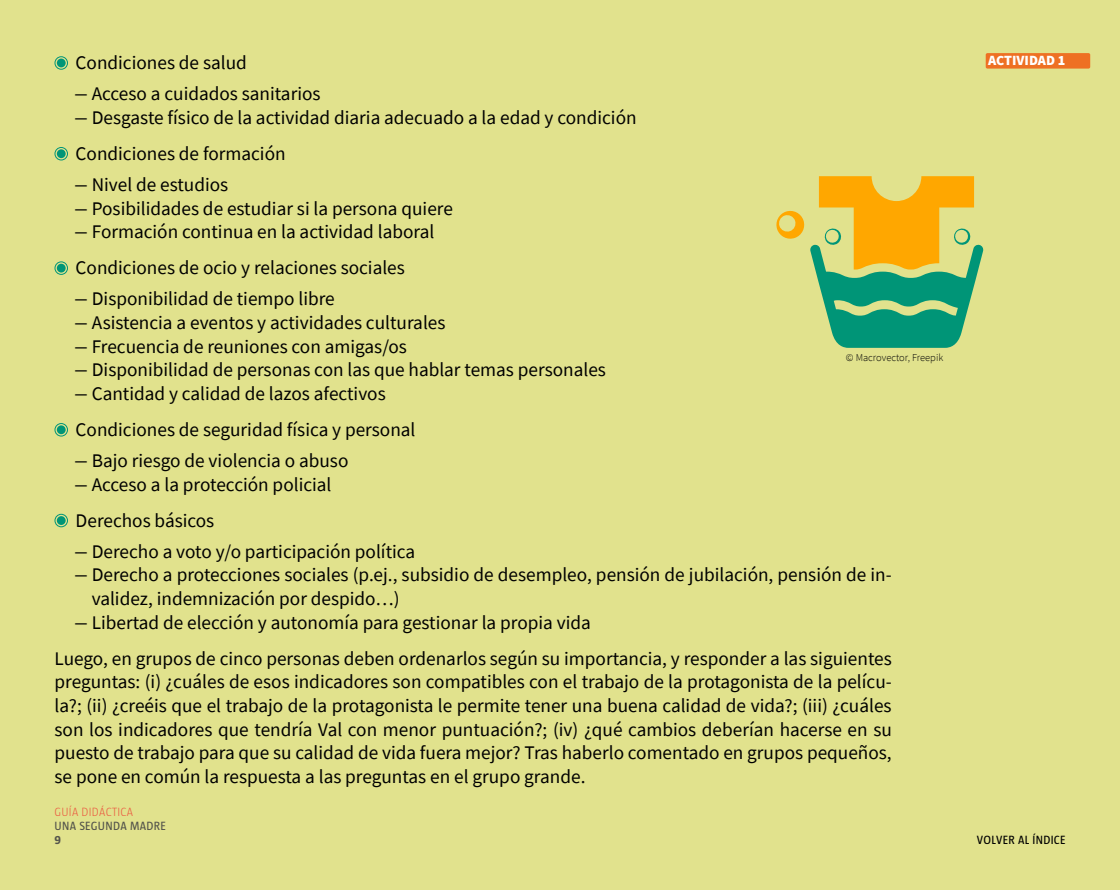
<style>
.page{position:relative;width:1120px;height:890px;background:#e1e28d}
.page>*{position:absolute;margin:0;border:0;box-sizing:border-box;transform-origin:0 0}
.t1{font:19.25px/23.6px "Source Sans Pro";color:#000}
.t2{font:900 14px "Source Sans Pro";color:#fff}
.t3{font:12.25px "Taz";letter-spacing:.025em;color:#54544b}
.t4{font:12.25px "Taz";letter-spacing:.025em;color:#000}
.t5{font:300 12.25px "Taz";letter-spacing:.025em;color:#eb5a41}
.t6{font:700 12.25px "Taz";color:#54544b}
.t7{font:300 10.5px "Source Sans Pro";color:#000}
</style>
<div class="page">
<div style="left:986px;top:53px;width:104px;height:16px;background:#ee7023;border-radius:2px"></div>
<div style="left:57px;top:59px;width:9px;height:8px;background:#009577;border-radius:50%"></div>
<div style="left:55px;top:56px;width:13px;height:14px;border:1px solid #009577;border-radius:50%"></div>
<div style="left:57px;top:149px;width:9px;height:9px;background:#009577;border-radius:50%"></div>
<div style="left:55px;top:147px;width:13px;height:13px;border:1px solid #009577;border-radius:50%"></div>
<div style="left:57px;top:264px;width:9px;height:8px;background:#009577;border-radius:50%"></div>
<div style="left:55px;top:261px;width:13px;height:14px;border:1px solid #009577;border-radius:50%"></div>
<div style="left:57px;top:425px;width:9px;height:9px;background:#009577;border-radius:50%"></div>
<div style="left:55px;top:423px;width:13px;height:13px;border:1px solid #009577;border-radius:50%"></div>
<div style="left:57px;top:516px;width:9px;height:9px;background:#009577;border-radius:50%"></div>
<div style="left:55px;top:514px;width:13px;height:13px;border:1px solid #009577;border-radius:50%"></div>
<svg style="left:776px;top:176px;width:208px;height:172px"></svg>
<p class="t1" style="left:74px;top:47px;width:248px;line-height:31.2px">Condiciones de salud<br>׵ Acceso a cuidados sanitarios</p>
<p class="t1" style="left:74px;top:99px;width:564px;line-height:36.1px">׵ Desgaste físico de la actividad diaria adecuado a la edad y condición<br>Condiciones de formación</p>
<p class="t1" style="left:74px;top:172px;width:380px">׵ Nivel de estudios<br>׵ Posibilidades de estudiar si la persona quiere ׵ Formación continua en la actividad laboral</p>
<p class="t1" style="left:74px;top:252px;width:332px;line-height:31.2px">Condiciones de ocio y relaciones sociales ׵ Disponibilidad de tiempo libre</p>
<p class="t1" style="left:74px;top:310px;width:533px">׵ Asistencia a eventos y actividades culturales<br>׵ Frecuencia de reuniones con amigas/os<br>׵ Disponibilidad de personas con las que hablar temas personales ׵ Cantidad y calidad de lazos afectivos</p>
<p class="t1" style="left:74px;top:414px;width:343px;line-height:31.2px">Condiciones de seguridad física y personal ׵ Bajo riesgo de violencia o abuso</p>
<p class="t1" style="left:74px;top:466px;width:259px;line-height:36.1px">׵ Acceso a la protección policial<br>Derechos básicos</p>
<p class="t1" style="left:74px;top:539px;width:342px">׵ Derecho a voto y/o participación política</p>
<p class="t1" style="left:74px;top:563px;width:819px">׵ Derecho a protecciones sociales (p.ej., subsidio de desempleo, pensión de jubilación, pensión de in-</p>
<p class="t1" style="left:92px;top:586px;width:309px">validez, indemnización por despido…)</p>
<p class="t1" style="left:74px;top:610px;width:518px">׵ Libertad de elección y autonomía para gestionar la propia vida</p>
<p class="t1" style="left:55px;top:646px;width:839px;text-align:justify">Luego, en grupos de cinco personas deben ordenarlos según su importancia, y responder a las siguientes preguntas: (i) ¿cuáles de esos indicadores son compatibles con el trabajo de la protagonista de la pelícu&shy;la?; (ii) ¿creéis que el trabajo de la protagonista le permite tener una buena calidad de vida?; (iii) ¿cuáles son los indicadores que tendría Val con menor puntuación?; (iv) ¿qué cambios deberían hacerse en su puesto de trabajo para que su calidad de vida fuera mejor? Tras haberlo comentado en grupos pequeños, se pone en común la respuesta a las preguntas en el grupo grande.</p>
<p class="t7" style="left:846px;top:351px;width:99px">© Macrovector, Freepik</p>
<p class="t5" style="left:55px;top:805px;width:80px">GUÍA DIDÁCTICA</p>
<p class="t3" style="left:55px;top:819px;width:113px">UNA SEGUNDA MADRE</p>
<p class="t6" style="left:55px;top:833px;width:8px">9</p>
<p class="t2" style="left:988px;top:51px;width:17px">ACTIVIDAD</p>
<p class="t2" style="left:1058px;top:51px;width:9px">1</p>
<p class="t4" style="left:977px;top:833px;width:90px">VOLVER AL ÍNDICE</p>
</div>
